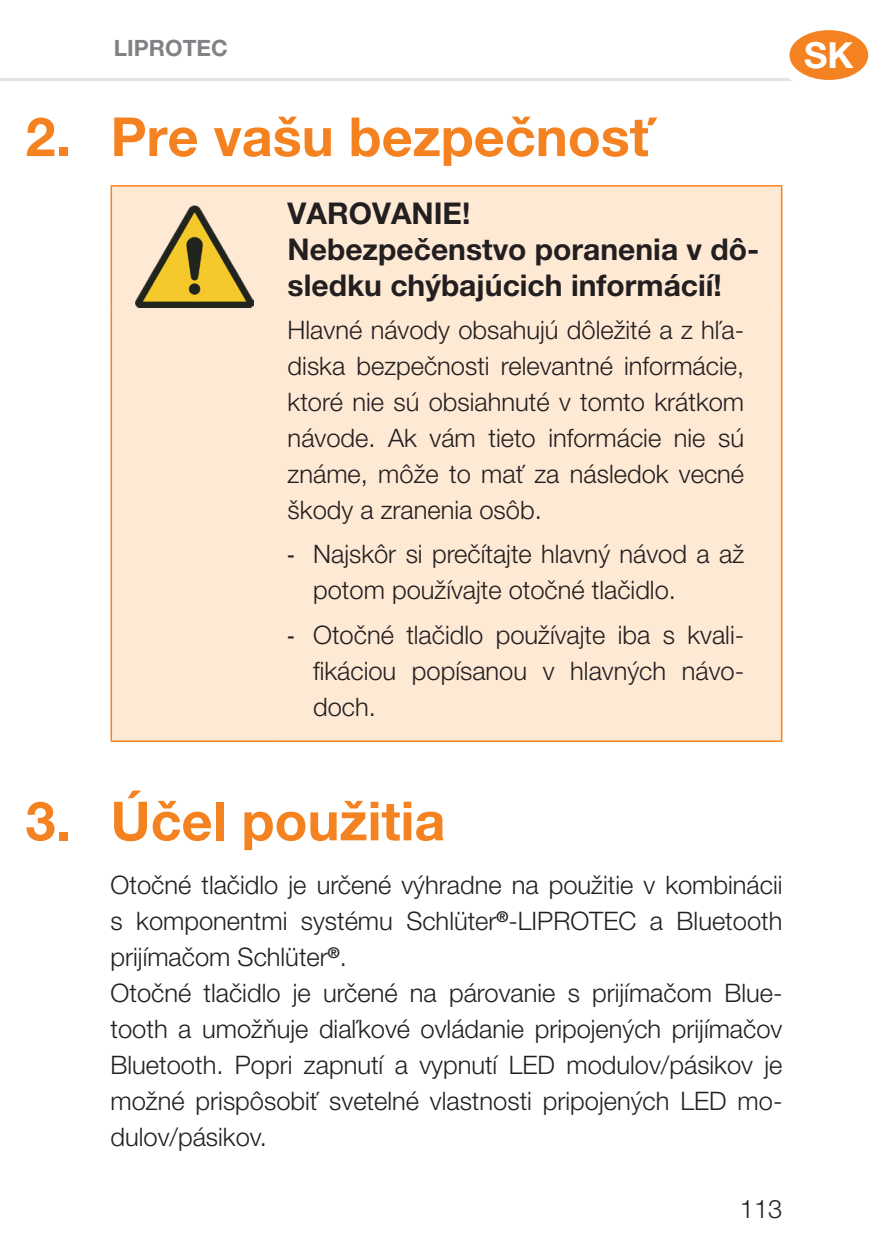
<style>
.page{position:relative;width:893px;height:1259px;background:#fff}
.page>*{position:absolute;margin:0;border:0;box-sizing:border-box;transform-origin:0 0}
.t1{font:700 54px "Helvetica Neue LT Pro";color:#f58220}
.t2{font:700 36px "Helvetica Neue LT Pro";color:#fff}
.Sicherheitshinweis_1{font:700 30px/36px "Helvetica Neue LT Pro";color:#231f20}
.Fließtext_letzter{font:300 25.5px/36px "Helvetica Neue LT Pro";color:#231f20;text-align:justify}
.Sicherheitshinweis_2{font:300 25.5px/36px "Helvetica Neue LT Pro";color:#231f20;text-align:justify}
.t3{font:700 22.5px "Helvetica Neue LT Pro";color:#808285}
.s1{font-family:"Arial Narrow";font-weight:400}
</style>
<div class="page">
<hr style="left:0;top:78px;width:829px;height:3px;background:#e1e2e4">
<svg style="left:783px;top:24px;width:91px;height:62px;fill:#f58220"></svg>
<div style="left:777px;top:18px;width:103px;height:74px;border:12px solid #fff;border-radius:50%"></div>
<div style="left:112px;top:187px;width:669px;height:553px;background:#fee9d5"></div>
<hr style="left:111px;top:740px;width:165px;height:2px;background:#f58220">
<hr style="left:111px;top:185px;width:165px;height:2px;background:#f58220">
<hr style="left:111px;top:187px;width:1px;height:121px;background:#f58220">
<hr style="left:111px;top:308px;width:1px;height:432px;background:#f58220">
<hr style="left:276px;top:185px;width:506px;height:2px;background:#f58220">
<hr style="left:781px;top:187px;width:1px;height:121px;background:#f58220">
<hr style="left:781px;top:308px;width:1px;height:432px;background:#f58220">
<hr style="left:276px;top:740px;width:506px;height:2px;background:#f58220">
<img style="left:135px;top:205px;width:118px;height:103px">
<p class="t3" style="left:114px;top:35px;width:115px">LIPROTEC</p>
<h2 class="t2" style="left:804px;top:33px;width:51px">SK</h2>
<p class="t1" style="left:26px;top:103px;width:630px">2. Pre vašu bezpečnosť</p>
<p class="Sicherheitshinweis_1" style="left:288px;top:195px;width:184px">VAROVANIE!</p>
<p class="Sicherheitshinweis_1" style="left:288px;top:231px;width:473px">Nebezpečenstvo poranenia v dô&shy;sledku chýbajúcich informácií!</p>
<p class="Sicherheitshinweis_2" style="left:288px;top:311px;width:458px">Hlavné návody obsahujú dôležité a z hľa&shy;diska bezpečnosti relevantné informácie, ktoré nie sú obsiahnuté v tomto krátkom návode. Ak vám tieto informácie nie sú známe, môže to mať za následok vecné škody a zranenia osôb.</p>
<p class="Fließtext_letzter" style="left:313px;top:535px;width:433px;text-indent:-26px"><span class="s1">-</span> Najskôr si prečítajte hlavný návod a až potom používajte otočné tlačidlo.</p>
<p class="Fließtext_letzter" style="left:313px;top:616px;width:432px;text-indent:-26px"><span class="s1">-</span> Otočné tlačidlo používajte iba s kvali&shy;fikáciou popísanou v hlavných návo&shy;doch.</p>
<p class="t1" style="left:26px;top:787px;width:421px">3. Účel použitia</p>
<p class="Fließtext_letzter" style="left:111px;top:866px;width:673px">Otočné tlačidlo je určené výhradne na použitie v kombinácii s komponentmi systému Schlüter<sup>®</sup>-LIPROTEC a Bluetooth prijímačom Schlüter<sup>®</sup>.</p>
<p class="Fließtext_letzter" style="left:111px;top:974px;width:673px">Otočné tlačidlo je určené na párovanie s prijímačom Blue&shy;tooth a umožňuje diaľkové ovládanie pripojených prijímačov Bluetooth. Popri zapnutí a vypnutí LED modulov/pásikov je možné prispôsobiť svetelné vlastnosti pripojených LED mo&shy;dulov/pásikov.</p>
<p class="Fließtext_letzter" style="left:740px;top:1190px;width:44px">113</p>
</div>
